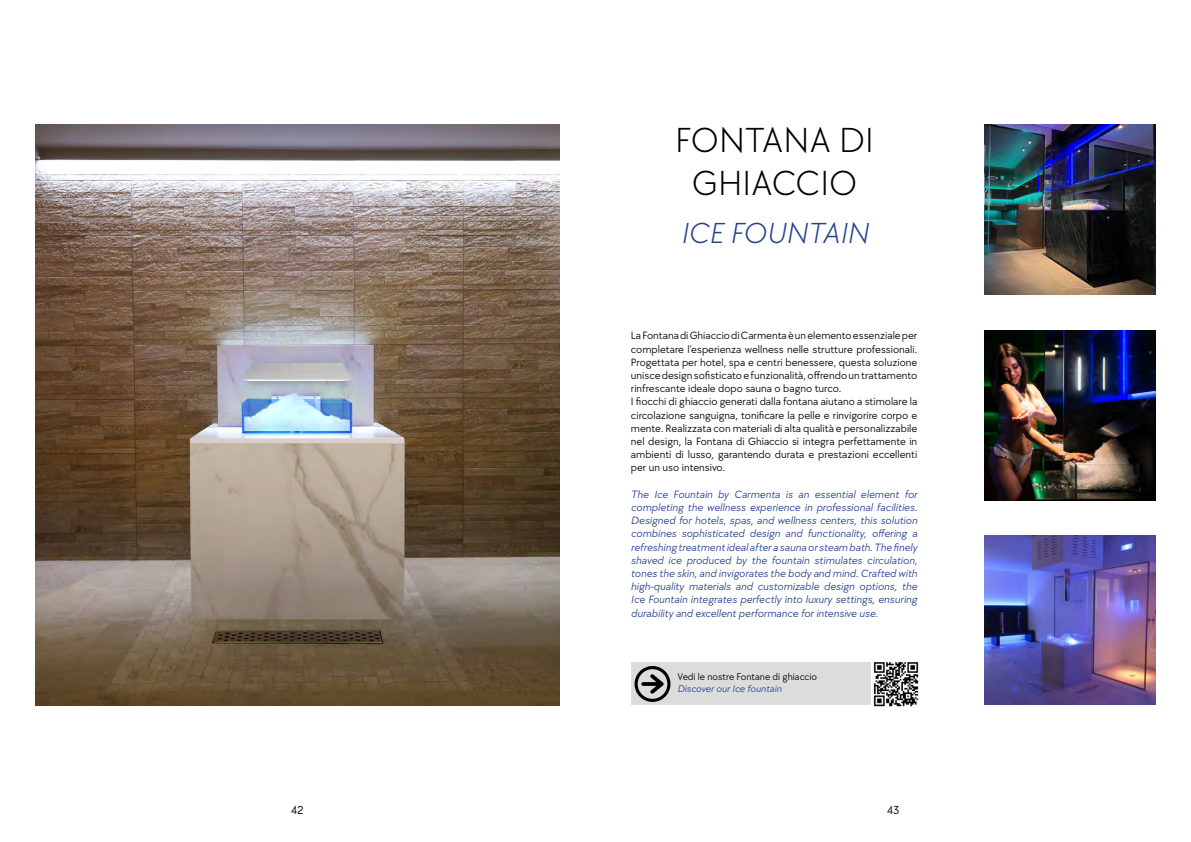
<style>
.page{position:relative;width:1191px;height:842px;background:#fff}
.page>*{position:absolute;margin:0;border:0;box-sizing:border-box;transform-origin:0 0}
.t1{font:300 36px/43.2px "TT Chocolates Trl";color:#000;text-align:center}
.t2{font:italic 300 30px "TT Chocolates Trl";color:#25408f}
.t3{font:12px "TT Chocolates Trl";color:#000}
.t4{font:11px/13.2px "TT Chocolates Trl";color:#000}
.t5{font:italic 11px/13.2px "TT Chocolates Trl";color:#25408f;text-align:justify}
.t6{font:10px "TT Chocolates Trl";color:#000}
.t7{font:italic 10px "TT Chocolates Trl";color:#25408f}
</style>
<div class="page">
<img style="left:985px;top:125px;width:170px;height:170px">
<img style="left:985px;top:330px;width:170px;height:170px">
<img style="left:36px;top:125px;width:523px;height:580px">
<img style="left:985px;top:535px;width:170px;height:170px">
<div style="left:631px;top:662px;width:287px;height:43px;background:#dcdcdc"></div>
<svg style="left:634px;top:666px;width:36px;height:36px"></svg>
<img style="left:871px;top:662px;width:48px;height:45px">
<h1 class="t1" style="left:675px;top:117px;width:184px">FONTANA DI<br>GHIACCIO</h1>
<h2 class="t2" style="left:680px;top:214px;width:189px">ICE FOUNTAIN</h2>
<p class="t4" style="left:631px;top:329px;width:288px">La Fontana di Ghiaccio di Carmenta è un elemento essenziale per completare l’esperienza wellness nelle strutture professionali.<br>Progettata per hotel, spa e centri benessere, questa soluzione unisce design sofisticato e funzionalità, offrendo un trattamento rinfrescante ideale dopo sauna o bagno turco.<br>I fiocchi di ghiaccio generati dalla fontana aiutano a stimolare la circolazione sanguigna, tonificare la pelle e rinvigorire corpo e mente. Realizzata con materiali di alta qualità e personalizzabile nel design, la Fontana di Ghiaccio si integra perfettamente in ambienti di lusso, garantendo durata e prestazioni eccellenti per un uso intensivo.</p>
<p class="t5" style="left:631px;top:487px;width:288px">The Ice Fountain by Carmenta is an essential element for completing the wellness experience in professional facilities.<br>Designed for hotels, spas, and wellness centers, this solution combines sophisticated design and functionality, offering a refreshing treatment ideal after a sauna or steam bath. The finely shaved ice produced by the fountain stimulates circulation, tones the skin, and invigorates the body and mind. Crafted with high-quality materials and customizable design options, the Ice Fountain integrates perfectly into luxury settings, ensuring durability and excellent performance for intensive use.</p>
<p class="t6" style="left:677px;top:670px;width:141px">Vedi le nostre Fontane di ghiaccio</p>
<p class="t7" style="left:677px;top:682px;width:106px">Discover our Ice fountain</p>
<p class="t3" style="left:291px;top:802px;width:14px">42</p>
<p class="t3" style="left:887px;top:802px;width:14px">43</p>
</div>
